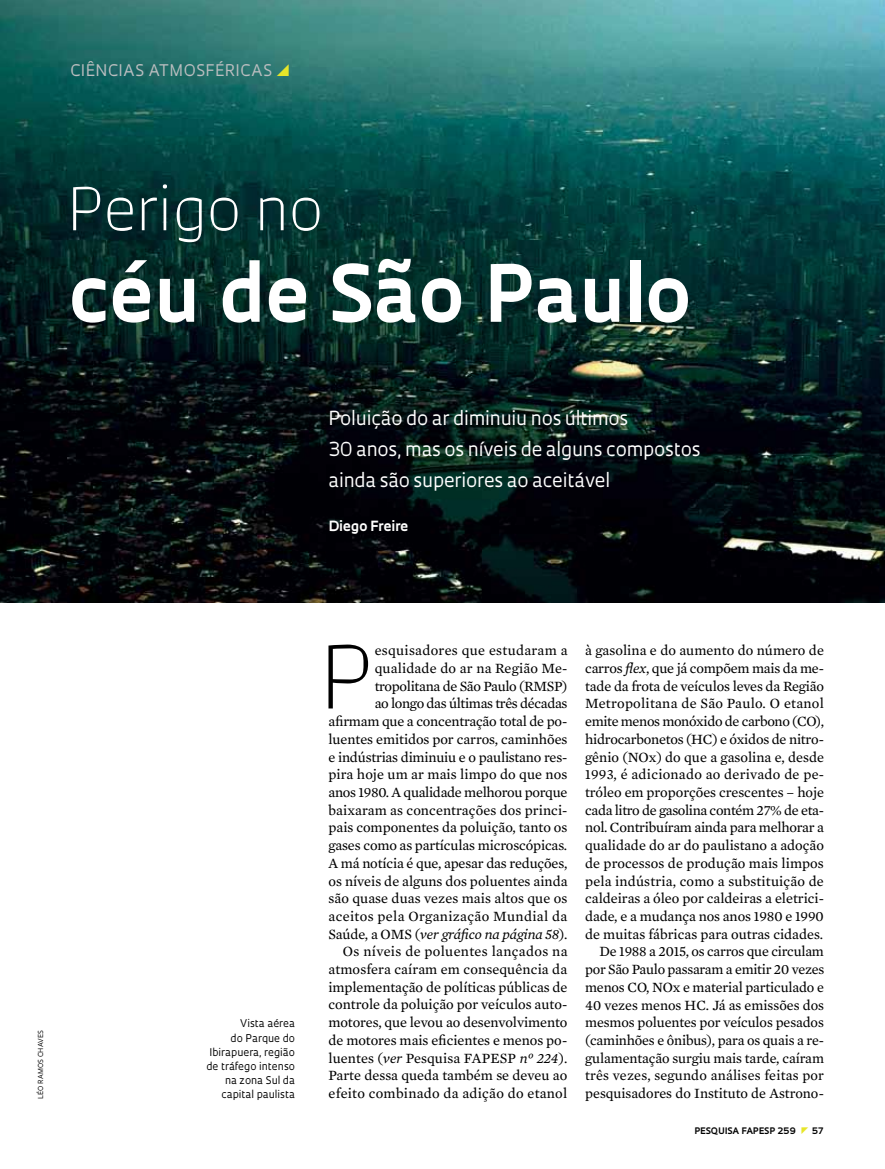
<style>
.page{position:relative;width:885px;height:1169px;background:#fff}
.page>*{position:absolute;margin:0;border:0;box-sizing:border-box;transform-origin:0 0}
.t1{font:300 83.55px "Oculum";color:#000}
.t2{font:700 76.5px "Oculum";color:#fff}
.t3{font:300 57px "Oculum";color:#fff}
.t4{font:18.75px/30.9px "Oculum";letter-spacing:-.01em;color:#fff}
.t5{font:15.6px "Oculum";letter-spacing:.03em;color:#bcbec0}
.t6{font:14.4px/17.7px "Mercury Text G2";letter-spacing:-.005em;color:#000;text-align:right}
.t7{font:700 13.65px "Oculum";letter-spacing:-.005em;color:#fff}
.t8{font:10.35px/14.1px "Oculum";color:#000;text-align:right}
.t9{font:700 8.7px "Oculum";letter-spacing:.015em;color:#000}
.t10{font:6.75px "Oculum";letter-spacing:.02em;color:#000}
.s1{font-style:italic}
</style>
<div class="page">
<img style="left:0;top:0;width:885px;height:602px">
<svg style="left:277px;top:64px;width:12px;height:12px"></svg>
<p class="t5" style="left:70px;top:60px;width:204px">ciências atmosféricas</p>
<h3 class="t3" style="left:68px;top:170px;width:257px">Perigo no</h3>
<h2 class="t2" style="left:68px;top:241px;width:625px">céu de São Paulo</h2>
<h3 class="t4" style="left:329px;top:402px;width:374px">Poluição do ar diminuiu nos últimos<br>30 anos, mas os níveis de alguns compostos ainda são superiores ao aceitável</h3>
<p class="t7" style="left:329px;top:517px;width:81px">Diego Freire</p>
<p class="t10" style="left:36px;top:1098px;width:70px;rotate:-90deg">léo ramos chaves</p>
<p class="t8" style="left:207px;top:1016px;width:90px">Vista aérea<br>do Parque do<br>I birapuera, região de tráfego intenso na zona Sul da capital paulista</p>
<h1 class="t1" style="left:320px;top:620px;width:55px">P</h1>
<p class="t6" style="left:329px;top:641px;width:241px">esquisadores que estudaram a qualidade do ar na Região Me&shy;tropolitana de São Paulo (RMSP)<br>ao longo das últimas três décadas afirmam que a concentração total de po&shy;luentes emitidos por carros, caminhões e indústrias diminuiu e o paulistano res&shy;pira hoje um ar mais limpo do que nos anos 1980. A qualidade melhorou porque baixaram as concentrações dos princi&shy;pais componentes da poluição, tanto os gases como as partículas microscópicas.<br>A má notícia é que, apesar das reduções, os níveis de alguns dos poluentes ainda são quase duas vezes mais altos que os aceitos pela Organização Mundial da Saúde, a OMS (<span class="s1">ver gráfico na página 58</span>).<br>Os níveis de poluentes lançados na atmosfera caíram em consequência da implementação de políticas públicas de controle da poluição por veículos auto&shy;motores, que levou ao desenvolvimento de motores mais eficientes e menos po&shy;luentes (<span class="s1">ver</span> Pesquisa FAPESP <span class="s1">nº 224</span>).<br>Parte dessa queda também se deveu ao efeito combinado da adição do etanol</p>
<p class="t6" style="left:585px;top:641px;width:241px">à gasolina e do aumento do número de carros <span class="s1">flex</span>, que já compõem mais da me&shy;tade da frota de veículos leves da Região Metropolitana de São Paulo. O etanol emite menos monóxido de carbono (CO), hidrocarbonetos (HC) e óxidos de nitro&shy;gênio (NOx) do que a gasolina e, desde 1993, é adicionado ao derivado de pe&shy;tróleo em proporções crescentes – hoje cada litro de gasolina contém 27% de eta&shy;nol. Contribuíram ainda para melhorar a qualidade do ar do paulistano a adoção de processos de produção mais limpos pela indústria, como a substituição de caldeiras a óleo por caldeiras a eletrici&shy;dade, e a mudança nos anos 1980 e 1990 de muitas fábricas para outras cidades.<br>De 1988 a 2015, os carros que circulam por São Paulo passaram a emitir 20 vezes menos CO, NOx e material particulado e 40 vezes menos HC. Já as emissões dos mesmos poluentes por veículos pesados (caminhões e ônibus), para os quais a re&shy;gulamentação surgiu mais tarde, caíram três vezes, segundo análises feitas por</p>
<p class="t6" style="left:585px;top:1083px;width:240px">pesquisadores do Instituto de Astrono-</p>
<p class="t9" style="left:694px;top:1124px;width:103px">pESQUISA FAPESP 259</p>
<p class="t9" style="left:812px;top:1124px;width:13px">57</p>
</div>
